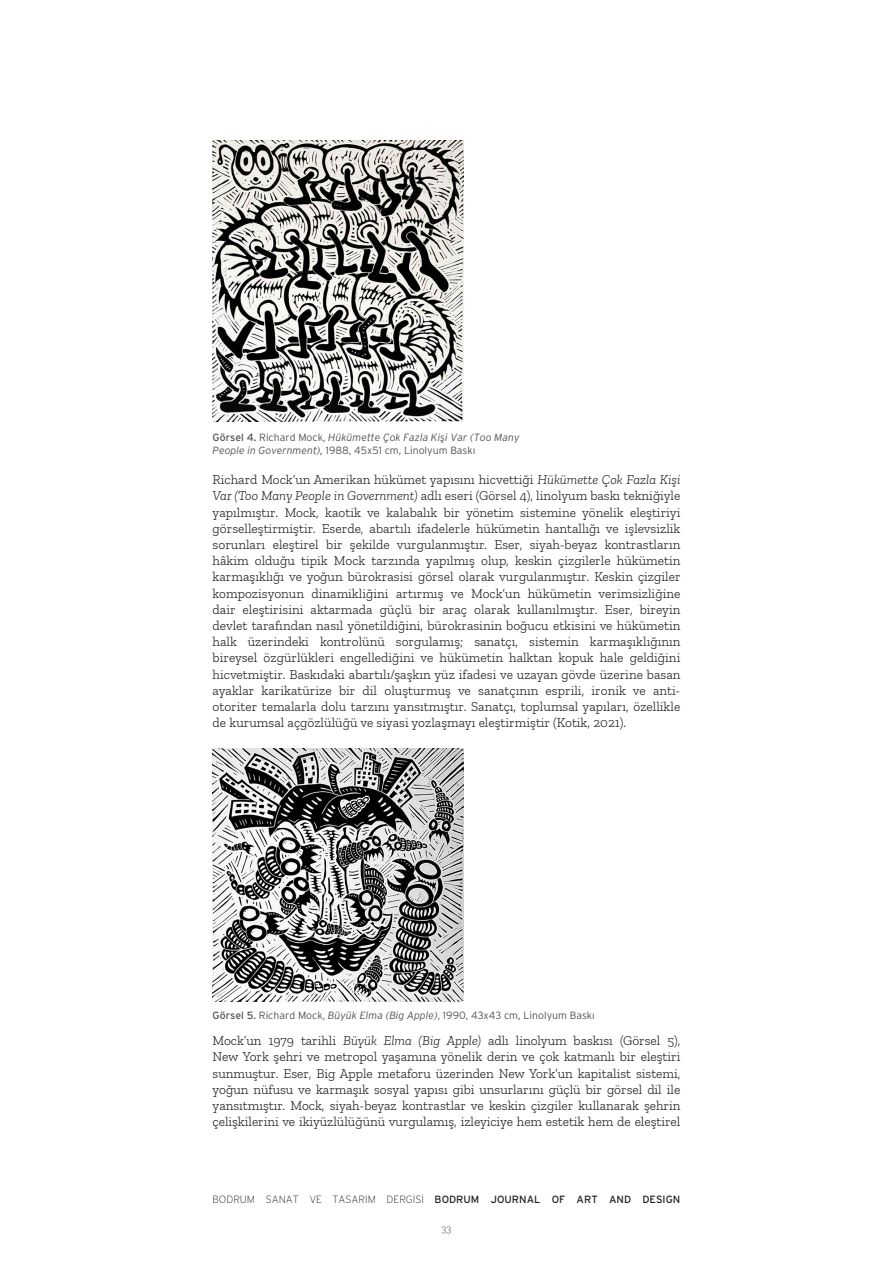
<style>
.page{position:relative;width:893px;height:1263px;background:#fff}
.page>*{position:absolute;margin:0;border:0;box-sizing:border-box;transform-origin:0 0}
.ana_metin{font:300 13.5px/16.2px "Zilla Slab";letter-spacing:-.005em;color:#231f20;text-align:justify}
.gorsel_etiketi{font:italic 300 10.5px/12.6px "Interstate";color:#525455}
.gorsel_etiketi-2{font:300 10.5px "Interstate";color:#525455}
.t1{font:200 10.5px "Interstate";color:#231f20}
.t2{font:300 10.5px "Zilla Slab";color:#626465}
.s1{font-weight:400;font-style:normal}
.s2{font-style:normal}
.s3{font-style:italic}
.s4{font-weight:400}
</style>
<div class="page">
<img style="left:213px;top:140px;width:250px;height:282px">
<img style="left:213px;top:748px;width:250px;height:254px">
<p class="gorsel_etiketi" style="left:213px;top:431px;width:308px"><span class="s1">Görsel 4.</span> <span class="s2">Richard Mock,</span> Hükümette Çok Fazla Kişi Var (Too Many<br>People in Government), <span class="s2">1988, 45x51 cm, Linolyum Baskı</span></p>
<p class="ana_metin" style="left:213px;top:472px;width:469px">Richard Mock’un Amerikan hükümet yapısını hicvettiği <span class="s3">Hükümette Çok Fazla Kişi Var (Too Many People in Government)</span> adlı eseri (Görsel 4), linolyum baskı tekniğiyle yapılmıştır. Mock, kaotik ve kalabalık bir yönetim sistemine yönelik eleştiriyi görselleştirmiştir. Eserde, abartılı ifadelerle hükümetin hantallığı ve işlevsizlik sorunları eleştirel bir şekilde vurgulanmıştır. Eser, siyah-beyaz kontrastların hâkim olduğu tipik Mock tarzında yapılmış olup, keskin çizgilerle hükümetin karmaşıklığı ve yoğun bürokrasisi görsel olarak vurgulanmıştır. Keskin çizgiler kompozisyonun dinamikliğini artırmış ve Mock’un hükümetin verimsizliğine dair eleştirisini aktarmada güçlü bir araç olarak kullanılmıştır. Eser, bireyin devlet tarafından nasıl yönetildiğini, bürokrasinin boğucu etkisini ve hükümetin halk üzerindeki kontrolünü sorgulamış; sanatçı, sistemin karmaşıklığının bireysel özgürlükleri engellediğini ve hükümetin halktan kopuk hale geldiğini hicvetmiştir. Baskıdaki abartılı/şaşkın yüz ifadesi ve uzayan gövde üzerine basan ayaklar karikatürize bir dil oluşturmuş ve sanatçının esprili, ironik ve anti&shy;otoriter temalarla dolu tarzını yansıtmıştır. Sanatçı, toplumsal yapıları, özellikle de kurumsal açgözlülüğü ve siyasi yozlaşmayı eleştirmiştir (Kotik, 2021).</p>
<p class="gorsel_etiketi-2" style="left:213px;top:1009px;width:384px"><span class="s4">Görsel 5.</span> Richard Mock, <span class="s3">Büyük Elma (Big Apple)</span>, 1990, 43x43 cm, Linolyum Baskı</p>
<p class="ana_metin" style="left:213px;top:1033px;width:469px">Mock’un 1979 tarihli <span class="s3">Büyük Elma (Big Apple)</span> adlı linolyum baskısı (Görsel 5), New York şehri ve metropol yaşamına yönelik derin ve çok katmanlı bir eleştiri sunmuştur. Eser, Big Apple metaforu üzerinden New York’un kapitalist sistemi, yoğun nüfusu ve karmaşık sosyal yapısı gibi unsurlarını güçlü bir görsel dil ile yansıtmıştır. Mock, siyah-beyaz kontrastlar ve keskin çizgiler kullanarak şehrin çelişkilerini ve ikiyüzlülüğünü vurgulamış, izleyiciye hem estetik hem de eleştirel</p>
<p class="t1" style="left:213px;top:1193px;width:469px">BODRUM SANAT VE TASARIM DERGİSİ <span class="s4">BODRUM JOURNAL OF ART AND DESIGN</span></p>
<p class="t2" style="left:441px;top:1223px;width:12px">33</p>
</div>
